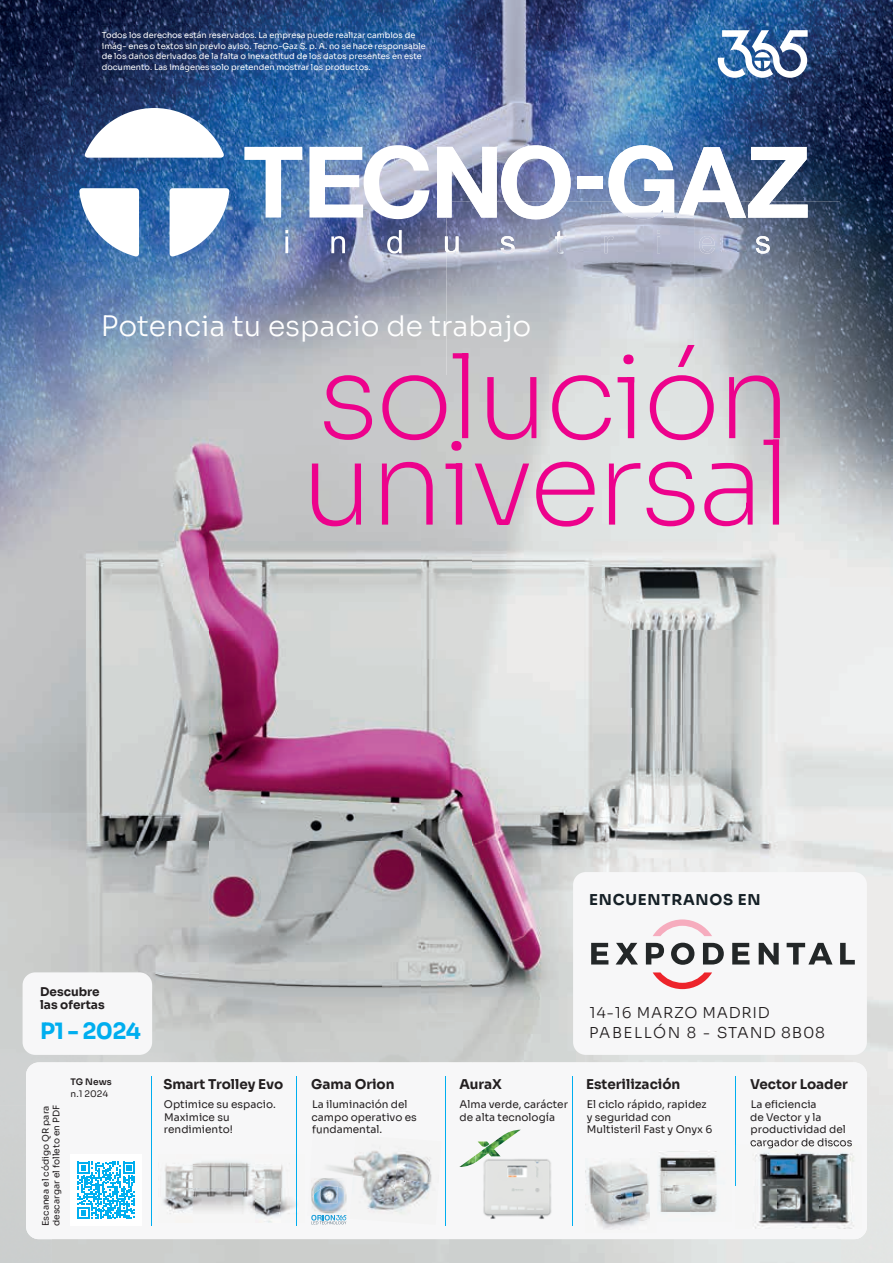
<style>
.page{position:relative;width:893px;height:1263px;background:#fff}
.page>*{position:absolute;margin:0;border:0;box-sizing:border-box;transform-origin:0 0}
.t1{font:200 116.4px/86.4px "Sora";letter-spacing:-.03em;color:#ed028c}
.t2{font:300 28.2px "Sora";color:#fff}
.t3{font:700 22.5px "Sora";letter-spacing:-.03em;color:#00aeef}
.t4{font:300 15px "Sora";letter-spacing:.05em;color:#231f20}
.t5{font:700 15px "Sora";letter-spacing:.05em;color:#162127}
.t6{font:700 13.5px "Sora";color:#231f20}
.t7{font:700 12px/13.5px "Sora";color:#231f20}
.t8{font:10.5px/12.8px "Sora";color:#231f20}
.t9{font:9px/10.5px "Sora";color:#231f20}
.t10{font:600 9px "Sora";letter-spacing:-.005em;color:#231f20}
.t11{font:8.25px/10.5px "Sora";color:#fff}
</style>
<div class="page">
<img style="left:0;top:0;width:630px;height:210px">
<img style="left:630px;top:0;width:263px;height:201px">
<img style="left:0;top:210px;width:420px;height:895px">
<img style="left:420px;top:210px;width:52px;height:852px">
<img style="left:472px;top:420px;width:421px;height:685px">
<div style="left:26px;top:1062px;width:841px;height:177px;background:#f7f7f8;border-radius:13px"></div>
<hr style="left:151px;top:1076px;width:1px;height:150px;background:#00aeef">
<div style="left:573px;top:872px;width:294px;height:183px;background:#f7f7f8;border-radius:13px"></div>
<hr style="left:572px;top:1076px;width:1px;height:150px;background:#00aeef">
<img style="left:658px;top:1151px;width:59px;height:35px">
<img style="left:659px;top:1186px;width:58px;height:26px">
<img style="left:586px;top:1163px;width:63px;height:32px">
<img style="left:589px;top:1195px;width:61px;height:35px">
<div style="left:71px;top:1155px;width:71px;height:71px;background:#fff"></div>
<svg style="left:78px;top:1162px;width:57px;height:57px"></svg>
<svg style="left:608px;top:145px;width:200px;height:56px"></svg>
<div style="left:577px;top:176px;width:25px;height:12px;background:#fff"></div>
<svg style="left:437px;top:145px;width:134px;height:74px"></svg>
<svg style="left:309px;top:145px;width:120px;height:74px"></svg>
<svg style="left:244px;top:147px;width:58px;height:71px"></svg>
<svg style="left:170px;top:188px;width:59px;height:69px"></svg>
<svg style="left:84px;top:108px;width:141px;height:50px"></svg>
<svg style="left:79px;top:188px;width:60px;height:69px"></svg>
<hr style="left:285px;top:236px;width:3px;height:17px;background:#fff">
<svg style="left:331px;top:236px;width:14px;height:17px"></svg>
<svg style="left:387px;top:230px;width:15px;height:24px"></svg>
<svg style="left:445px;top:236px;width:1px;height:18px"></svg>
<svg style="left:718px;top:30px;width:90px;height:48px"></svg>
<img style="left:446px;top:201px;width:447px;height:219px">
<img style="left:748px;top:201px;width:60px;height:17px">
<img style="left:677px;top:201px;width:69px;height:17px">
<img style="left:613px;top:201px;width:61px;height:18px">
<img style="left:604px;top:236px;width:10px;height:17px">
<img style="left:505px;top:201px;width:61px;height:18px">
<img style="left:501px;top:236px;width:14px;height:18px">
<img style="left:446px;top:201px;width:51px;height:17px">
<img style="left:446px;top:236px;width:12px;height:18px">
<img style="left:555px;top:231px;width:8px;height:22px">
<img style="left:699px;top:236px;width:16px;height:18px">
<img style="left:756px;top:236px;width:14px;height:18px">
<img style="left:657px;top:230px;width:3px;height:23px">
<hr style="left:445px;top:1076px;width:1px;height:150px;background:#00aeef">
<img style="left:353px;top:1140px;width:43px;height:37px">
<img style="left:396px;top:1151px;width:36px;height:29px">
<img style="left:350px;top:1177px;width:46px;height:42px">
<img style="left:393px;top:1180px;width:39px;height:39px">
<svg style="left:313px;top:1132px;width:16px;height:2px"></svg>
<img style="left:311px;top:1178px;width:36px;height:36px">
<img style="left:314px;top:1195px;width:30px;height:16px">
<img style="left:321px;top:1197px;width:16px;height:6px">
<img style="left:312px;top:1178px;width:25px;height:19px">
<img style="left:314px;top:1180px;width:30px;height:15px">
<img style="left:321px;top:1186px;width:16px;height:3px">
<svg style="left:311px;top:1215px;width:35px;height:9px"></svg>
<div style="left:23px;top:972px;width:129px;height:83px;background:#f7f7f8;border-radius:13px"></div>
<svg style="left:591px;top:943px;width:17px;height:21px"></svg>
<svg style="left:616px;top:943px;width:22px;height:21px"></svg>
<svg style="left:646px;top:943px;width:18px;height:21px"></svg>
<svg style="left:671px;top:943px;width:23px;height:22px"></svg>
<svg style="left:703px;top:943px;width:21px;height:21px"></svg>
<svg style="left:732px;top:943px;width:18px;height:21px"></svg>
<svg style="left:759px;top:943px;width:20px;height:21px"></svg>
<svg style="left:787px;top:943px;width:45px;height:21px"></svg>
<svg style="left:840px;top:943px;width:15px;height:21px"></svg>
<svg style="left:653px;top:972px;width:59px;height:17px"></svg>
<svg style="left:653px;top:919px;width:59px;height:17px"></svg>
<img style="left:163px;top:1161px;width:132px;height:61px">
<hr style="left:296px;top:1076px;width:1px;height:150px;background:#00aeef">
<hr style="left:735px;top:1076px;width:1px;height:150px;background:#00aeef">
<img style="left:483px;top:1159px;width:69px;height:60px">
<svg style="left:459px;top:1130px;width:62px;height:37px"></svg>
<img style="left:475px;top:1154px;width:26px;height:8px">
<img style="left:755px;top:1148px;width:23px;height:80px">
<img style="left:778px;top:1153px;width:41px;height:75px">
<img style="left:819px;top:1153px;width:35px;height:75px">
<img style="left:751px;top:1145px;width:101px;height:3px">
<p class="t11" style="left:102px;top:29px;width:325px">Todos los derechos están reservados. La empresa puede realizar cambios de imág- enes o textos sin previo aviso. Tecno-Gaz S. p. A. no se hace responsable de los daños derivados de la falta o inexactitud de los datos presentes en este documento. Las imágenes solo pretenden mostrar los productos.</p>
<h2 class="t2" style="left:101px;top:303px;width:432px">Potencia tu espacio de trabajo</h2>
<h1 class="t1" style="left:301px;top:343px;width:491px">solución universal</h1>
<h3 class="t5" style="left:589px;top:887px;width:173px">ENCUENTRANOS EN</h3>
<h3 class="t7" style="left:40px;top:984px;width:66px">Descubre las ofertas</h3>
<h3 class="t4" style="left:589px;top:1000px;width:182px">14-16 MARZO MADRID</h3>
<h3 class="t3" style="left:40px;top:1012px;width:102px">P1 - 2024</h3>
<h3 class="t4" style="left:589px;top:1020px;width:237px">PABELLÓN 8 - STAND 8B08</h3>
<p class="t9" style="left:40px;top:1226px;width:123px;rotate:-90deg">Escanea el código QR para descargar el folleto en PDF</p>
<p class="t10" style="left:71px;top:1074px;width:43px">TG News</p>
<p class="t9" style="left:71px;top:1088px;width:39px">n.1 2024</p>
<h3 class="t6" style="left:163px;top:1073px;width:122px">Smart Trolley Evo</h3>
<p class="t8" style="left:164px;top:1097px;width:113px">Optimice su espacio.<br>Maximice su rendimiento!</p>
<h3 class="t6" style="left:311px;top:1073px;width:85px">Gama Orion</h3>
<p class="t8" style="left:312px;top:1097px;width:107px">La iluminación del campo operativo es fundamental.</p>
<h3 class="t6" style="left:459px;top:1073px;width:44px">AuraX</h3>
<p class="t8" style="left:460px;top:1097px;width:110px">Alma verde, carácter de alta tecnología</p>
<h3 class="t6" style="left:586px;top:1073px;width:96px">Esterilización</h3>
<h3 class="t6" style="left:750px;top:1073px;width:99px">Vector Loader</h3>
<p class="t8" style="left:587px;top:1097px;width:127px">El ciclo rápido, rapidez y seguridad con<br>Multisteril Fast y Onyx 6</p>
<p class="t8" style="left:750px;top:1097px;width:104px">La eficiencia<br>de Vector y la productividad del cargador de discos</p>
</div>
